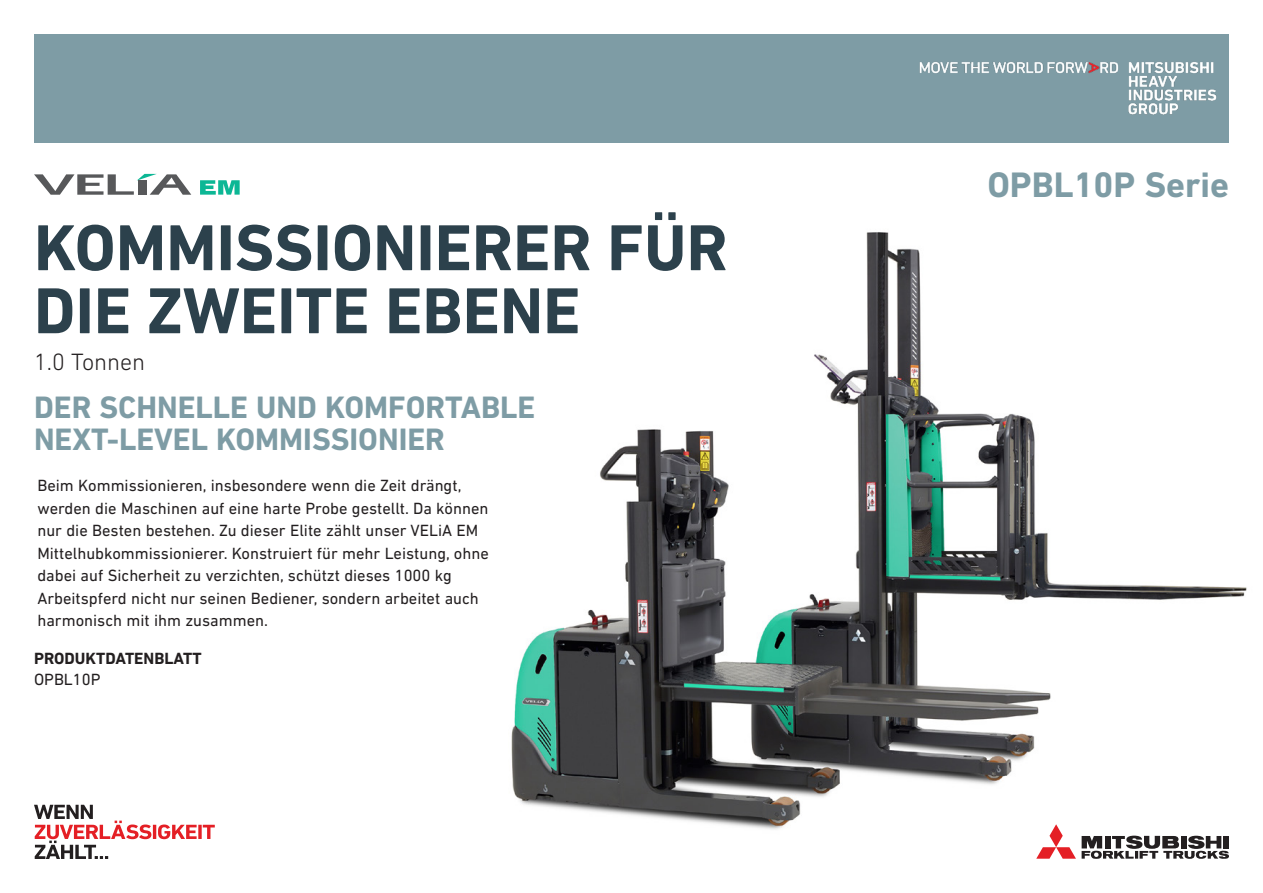
<style>
.page{position:relative;width:1263px;height:893px;background:#fff}
.page>*{position:absolute;margin:0;border:0;box-sizing:border-box;transform-origin:0 0}
.t1{font:700 66px/63px "DIN Next LT Pro";color:#2c414c}
.t2{font:700 36px "DIN Next LT Pro";color:#7e9ca5}
.t3{font:700 31.5px/31.5px "DIN Next LT Pro";color:#7e9ca5}
.t4{font:300 24px "DIN Next LT Pro";color:#231f20}
.t5{font:16.5px/22.5px "DIN Next LT Pro";color:#231f20}
.t6{font:700 16.5px "DIN Next LT Pro";color:#231f20}
</style>
<div class="page">
<img style="left:511px;top:232px;width:736px;height:598px">
<svg style="left:34px;top:174px;width:157px;height:21px"></svg>
<svg style="left:200px;top:180px;width:40px;height:15px"></svg>
<svg style="left:1036px;top:824px;width:193px;height:35px"></svg>
<div style="left:34px;top:34px;width:1195px;height:108px;background:#7e9ca5"></div>
<img style="left:919px;top:62px;width:298px;height:53px">
<hr style="left:153px;top:825px;width:3px;height:14px;background:#e41f25">
<svg style="left:158px;top:824px;width:39px;height:15px"></svg>
<svg style="left:198px;top:825px;width:4px;height:14px"></svg>
<svg style="left:203px;top:825px;width:12px;height:14px"></svg>
<svg style="left:34px;top:805px;width:117px;height:54px"></svg>
<h1 class="t1" style="left:34px;top:216px;width:695px">KOMMISSIONIERER FÜR<br>DIE ZWEITE EBENE</h1>
<h3 class="t4" style="left:34px;top:348px;width:113px">1.0 Tonnen</h3>
<h3 class="t3" style="left:34px;top:392px;width:503px">DER SCHNELLE UND KOMFORTABLE<br>NEXT-LEVEL KOMMISSIONIER</h3>
<p class="t5" style="left:37px;top:474px;width:453px">Beim Kommissionieren, insbesondere wenn die Zeit drängt, werden die Maschinen auf eine harte Probe gestellt. Da können nur die Besten bestehen. Zu dieser Elite zählt unser VELiA EM Mittelhubkommissionierer. Konstruiert für mehr Leistung, ohne dabei auf Sicherheit zu verzichten, schützt dieses 1000 kg Arbeitspferd nicht nur seinen Bediener, sondern arbeitet auch harmonisch mit ihm zusammen.</p>
<p class="t6" style="left:34px;top:648px;width:169px">PRODUKTDATENBLATT</p>
<p class="t5" style="left:34px;top:668px;width:68px">OPBL10P</p>
<h2 class="t2" style="left:987px;top:164px;width:243px">OPBL10P Serie</h2>
</div>
